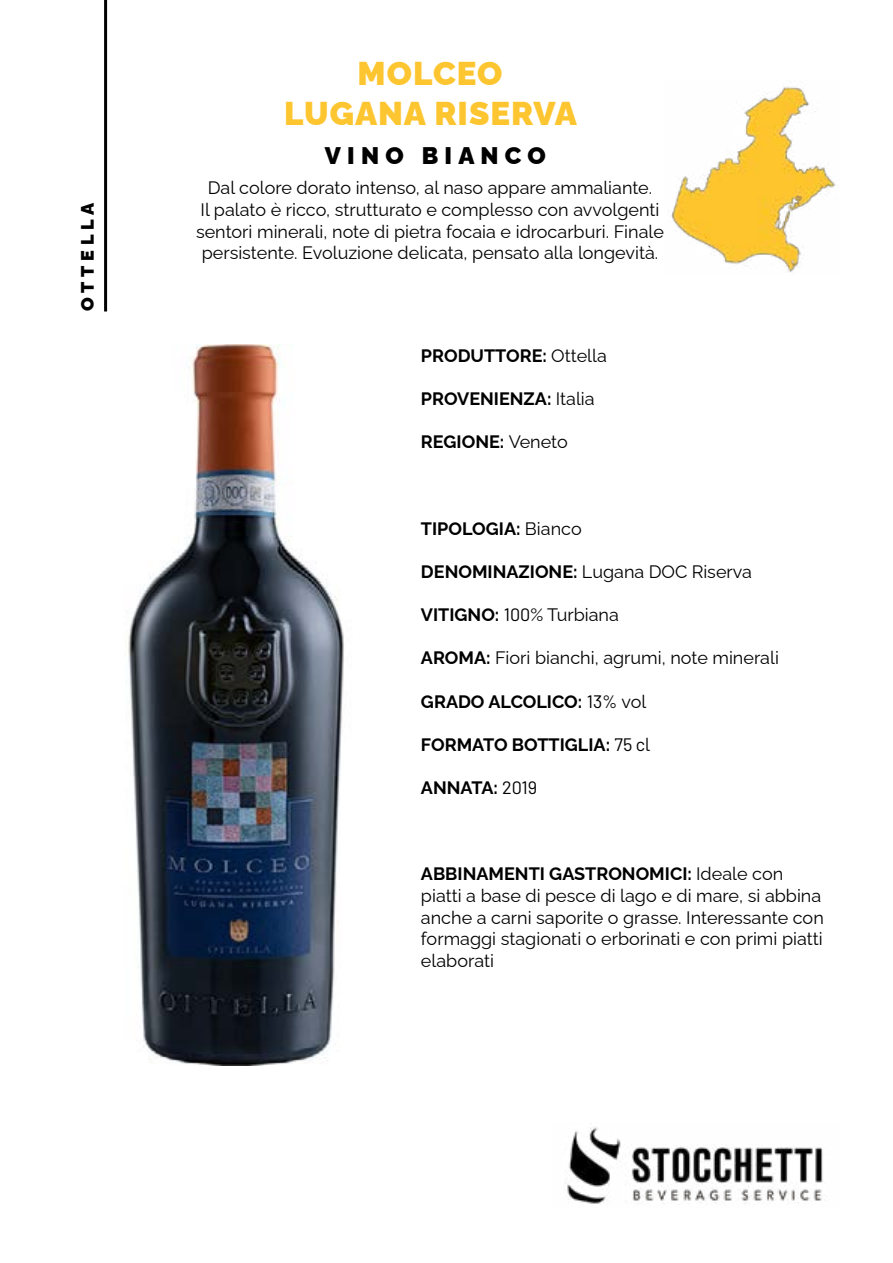
<style>
.page{position:relative;width:893px;height:1263px;background:#fff}
.page>*{position:absolute;margin:0;border:0;box-sizing:border-box;transform-origin:0 0}
.t1{font:900 33px/39.6px "Raleway";letter-spacing:.03em;color:#fdc52f;text-align:center}
.t2{font:900 24px "Raleway";letter-spacing:.26em;color:#000}
.t3{font:18px/21.6px "Raleway";color:#000}
.t4{font:700 18px "Raleway";color:#000}
.t5{font:900 18px "Raleway";letter-spacing:.26em;color:#000}
.s1{font-weight:400}
.s2{font-weight:700}
.s3{font-family:"Barlow"}
.s4{font-family:"Barlow";font-weight:400}
</style>
<div class="page">
<img style="left:565px;top:1123px;width:258px;height:82px">
<img style="left:128px;top:345px;width:216px;height:720px">
<hr style="left:104px;top:0;width:3px;height:311px;background:#000">
<img style="left:671px;top:86px;width:164px;height:187px">
<p class="t5" style="left:73px;top:311px;width:109px;rotate:-90deg">OTTELLA</p>
<h1 class="t1" style="left:284px;top:50px;width:294px">MOLCEO<br>LUGANA RISERVA</h1>
<h2 class="t2" style="left:325px;top:137px;width:222px">VINO BIANCO</h2>
<p class="t3" style="left:196px;top:175px;width:469px;text-align:center">Dal colore dorato intenso, al naso appare ammaliante.<br>Il palato è ricco, strutturato e complesso con avvolgenti sentori minerali, note di pietra focaia e idrocarburi. Finale persistente. Evoluzione delicata, pensato alla longevità.</p>
<p class="t4" style="left:421px;top:341px;width:187px">PRODUTTORE: <span class="s1">Ottella</span></p>
<p class="t4" style="left:421px;top:384px;width:175px">PROVENIENZA: <span class="s1">Italia</span></p>
<p class="t4" style="left:421px;top:428px;width:148px">REGIONE: <span class="s1">Veneto</span></p>
<p class="t4" style="left:421px;top:514px;width:162px">TIPOLOGIA: <span class="s1">Bianco</span></p>
<p class="t3" style="left:421px;top:559px;width:333px"><span class="s2">DENOMINAZIONE:</span> Lugana DOC Riserva</p>
<p class="t3" style="left:421px;top:602px;width:199px"><span class="s2">VITIGNO:</span> <span class="s3">100</span>% Turbiana</p>
<p class="t3" style="left:421px;top:645px;width:359px"><span class="s2">AROMA:</span> Fiori bianchi, agrumi, note minerali</p>
<p class="t4" style="left:421px;top:687px;width:227px">GRADO ALCOLICO: <span class="s4">13%</span> <span class="s1">vol</span></p>
<p class="t4" style="left:421px;top:730px;width:231px">FORMATO BOTTIGLIA: <span class="s4">75 c</span><span class="s1">l</span></p>
<p class="t4" style="left:421px;top:773px;width:118px">ANNATA: <span class="s4">2019</span></p>
<p class="t3" style="left:421px;top:861px;width:404px"><span class="s2">ABBINAMENTI GASTRONOMICI:</span> Ideale con piatti a base di pesce di lago e di mare, si abbina anche a carni saporite o grasse. Interessante con formaggi stagionati o erborinati e con primi piatti elaborati</p>
</div>
